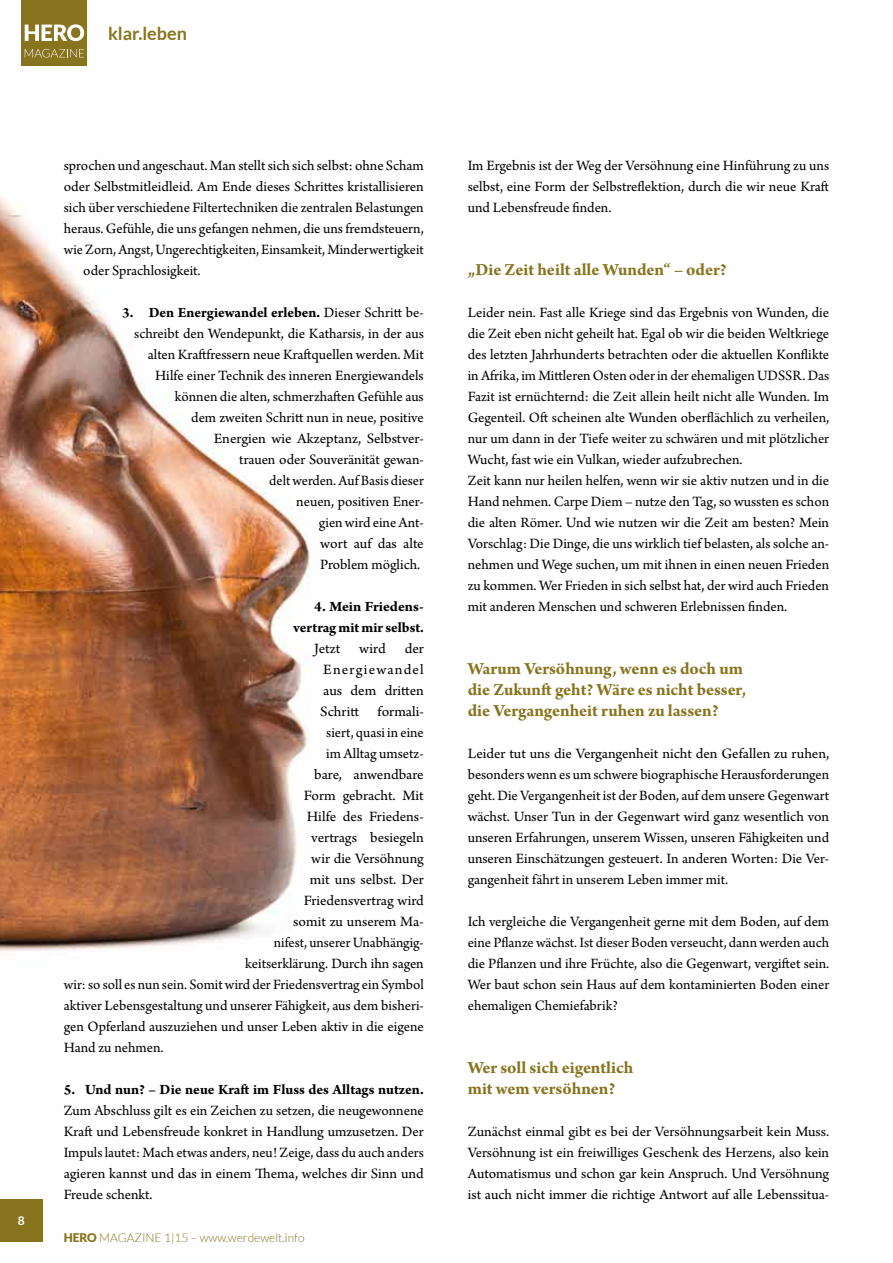
<style>
.page{position:relative;width:893px;height:1263px;background:#fff}
.page>*{position:absolute;margin:0;border:0;box-sizing:border-box;transform-origin:0 0}
.t1{font:700 18px/21px "Arno Pro";letter-spacing:-.005em;color:#88741e}
.t2{font:700 18px "Lato";color:#88741e}
.t3{font:15px/21px "Arno Pro";color:#000;text-align:justify}
.t4{font:700 15px/21px "Arno Pro";color:#000;text-align:right}
.t5{font:15px "Arno Pro";letter-spacing:.075em;color:#000}
.t6{font:300 12px "Lato";color:#88741e}
.t7{font:700 12px "Lato";color:#fff}
.s1{font-weight:700}
.s2{font-weight:900}
</style>
<div class="page">
<img style="left:0;top:65px;width:310px;height:886px">
<div style="left:21px;top:0;width:66px;height:65px;background:#88741e"></div>
<svg style="left:25px;top:24px;width:59px;height:17px"></svg>
<svg style="left:25px;top:49px;width:59px;height:9px"></svg>
<div style="left:0;top:1199px;width:43px;height:43px;background:#88741e"></div>
<p class="t2" style="left:108px;top:23px;width:80px">klar.leben</p>
<p class="t7" style="left:18px;top:1214px;width:8px">8</p>
<p class="t3" style="left:64px;top:156px;width:361px">sprochen und angeschaut. Man stellt sich sich selbst: ohne Scham</p>
<p class="t3" style="left:64px;top:177px;width:362px">oder Selbstmitleidleid. Am Ende dieses Schrittes kristallisieren</p>
<p class="t3" style="left:64px;top:198px;width:362px">sich über verschiedene Filtertechniken die zentralen Belastungen</p>
<p class="t3" style="left:64px;top:219px;width:362px">heraus. Gefühle, die uns gefangen nehmen, die uns fremdsteuern,</p>
<p class="t3" style="left:64px;top:240px;width:362px">wie Zorn, Angst, Ungerechtigkeiten, Einsamkeit, Minderwertigkeit</p>
<p class="t3" style="left:83px;top:261px;width:119px">oder Sprachlosigkeit.</p>
<p class="t3" style="left:122px;top:303px;width:303px;text-align:right"><span class="s1">3. Den Energiewandel erleben.</span> Dieser Schritt be&shy;schreibt den Wendepunkt, die Katharsis, in der aus alten Kraftfressern neue Kraftquellen werden. Mit Hilfe einer Technik des inneren Energiewandels können die alten, schmerzhaften Gefühle aus<br>dem zweiten Schritt nun in neue, positive<br>Energien wie Akzeptanz, Selbstver-<br>trauen oder Souveränität gewan-<br>delt werden. Auf Basis dieser<br>neuen, positiven Ener-<br>gien wird eine Ant-<br>wort auf das alte<br>Problem möglich.</p>
<p class="t4" style="left:293px;top:597px;width:132px">4. Mein Friedens&shy;vertrag mit mir selbst.</p>
<p class="t3" style="left:314px;top:639px;width:27px">Jetzt</p>
<p class="t3" style="left:359px;top:639px;width:28px">wird</p>
<p class="t3" style="left:405px;top:639px;width:21px">der</p>
<p class="t5" style="left:323px;top:661px;width:102px">Energiewandel</p>
<p class="t3" style="left:323px;top:681px;width:102px">aus dem dritten</p>
<p class="t3" style="left:320px;top:702px;width:105px">Schritt formali-</p>
<p class="t3" style="left:326px;top:723px;width:99px">siert, quasi in eine</p>
<p class="t3" style="left:326px;top:744px;width:99px">im Alltag umsetz-</p>
<p class="t3" style="left:314px;top:765px;width:111px">bare, anwendbare</p>
<p class="t3" style="left:304px;top:786px;width:122px">Form gebracht. Mit</p>
<p class="t3" style="left:307px;top:807px;width:119px">Hilfe des Friedens-</p>
<p class="t3" style="left:311px;top:828px;width:114px">vertrags besiegeln</p>
<p class="t3" style="left:311px;top:849px;width:114px">wir die Versöhnung</p>
<p class="t3" style="left:310px;top:870px;width:115px">mit uns selbst. Der</p>
<p class="t3" style="left:304px;top:891px;width:121px">Friedensvertrag wird</p>
<p class="t3" style="left:293px;top:912px;width:132px">somit zu unserem Ma-</p>
<p class="t3" style="left:274px;top:933px;width:152px">nifest, unserer Unabhängig-</p>
<p class="t3" style="left:245px;top:954px;width:180px">keitserklärung. Durch ihn sagen</p>
<p class="t3" style="left:64px;top:975px;width:362px">wir: so soll es nun sein. Somit wird der Friedensvertrag ein Symbol</p>
<p class="t3" style="left:64px;top:996px;width:362px">aktiver Lebensgestaltung und unserer Fähigkeit, aus dem bisheri-</p>
<p class="t3" style="left:64px;top:1017px;width:362px">gen Opferland auszuziehen und unser Leben aktiv in die eigene</p>
<p class="t3" style="left:64px;top:1038px;width:101px">Hand zu nehmen.</p>
<p class="t4" style="left:64px;top:1080px;width:361px">5. Und nun? – Die neue Kraft im Fluss des Alltags nutzen.</p>
<p class="t3" style="left:64px;top:1101px;width:362px">Zum Abschluss gilt es ein Zeichen zu setzen, die neugewonnene Kraft und Lebensfreude konkret in Handlung umzusetzen. Der Impuls lautet: Mach etwas anders, neu! Zeige, dass du auch anders agieren kannst und das in einem Thema, welches dir Sinn und Freude schenkt.</p>
<p class="t6" style="left:64px;top:1231px;width:242px"><span class="s2">HERO</span> MAGAZINE 1|15 – www.werdewelt.info</p>
<p class="t3" style="left:468px;top:156px;width:363px">Im Ergebnis ist der Weg der Versöhnung eine Hinführung zu uns selbst, eine Form der Selbstreflektion, durch die wir neue Kraft und Lebensfreude finden.</p>
<p class="t1" style="left:468px;top:260px;width:261px">„Die Zeit heilt alle Wunden“ – oder?</p>
<p class="t3" style="left:468px;top:303px;width:363px;text-align:left">Leider nein. Fast alle Kriege sind das Ergebnis von Wunden, die die Zeit eben nicht geheilt hat. Egal ob wir die beiden Weltkriege des letzten Jahrhunderts betrachten oder die aktuellen Konflikte in Afrika, im Mittleren Osten oder in der ehemaligen UDSSR. Das Fazit ist ernüchternd: die Zeit allein heilt nicht alle Wunden. Im Gegenteil. Oft scheinen alte Wunden oberflächlich zu verheilen, nur um dann in der Tiefe weiter zu schwären und mit plötzlicher Wucht, fast wie ein Vulkan, wieder aufzubrechen.<br>Zeit kann nur heilen helfen, wenn wir sie aktiv nutzen und in die Hand nehmen. Carpe Diem – nutze den Tag, so wussten es schon die alten Römer. Und wie nutzen wir die Zeit am besten? Mein Vorschlag: Die Dinge, die uns wirklich tief belasten, als solche an&shy;nehmen und Wege suchen, um mit ihnen in einen neuen Frieden zu kommen. Wer Frieden in sich selbst hat, der wird auch Frieden mit anderen Menschen und schweren Erlebnissen finden.</p>
<p class="t1" style="left:468px;top:659px;width:280px">Warum Versöhnung, wenn es doch um die Zukunft geht? Wäre es nicht besser, die Vergangenheit ruhen zu lassen?</p>
<p class="t3" style="left:468px;top:744px;width:363px">Leider tut uns die Vergangenheit nicht den Gefallen zu ruhen, besonders wenn es um schwere biographische Herausforderungen geht. Die Vergangenheit ist der Boden, auf dem unsere Gegenwart wächst. Unser Tun in der Gegenwart wird ganz wesentlich von unseren Erfahrungen, unserem Wissen, unseren Fähigkeiten und unseren Einschätzungen gesteuert. In anderen Worten: Die Ver&shy;gangenheit fährt in unserem Leben immer mit.</p>
<p class="t3" style="left:468px;top:912px;width:363px">Ich vergleiche die Vergangenheit gerne mit dem Boden, auf dem eine Pflanze wächst. Ist dieser Boden verseucht, dann werden auch die Pflanzen und ihre Früchte, also die Gegenwart, vergiftet sein.<br>Wer baut schon sein Haus auf dem kontaminierten Boden einer ehemaligen Chemiefabrik?</p>
<p class="t1" style="left:468px;top:1058px;width:167px">Wer soll sich eigentlich mit wem versöhnen?</p>
<p class="t3" style="left:468px;top:1122px;width:363px">Zunächst einmal gibt es bei der Versöhnungsarbeit kein Muss.<br>Versöhnung ist ein freiwilliges Geschenk des Herzens, also kein Automatismus und schon gar kein Anspruch. Und Versöhnung ist auch nicht immer die richtige Antwort auf alle Lebenssitua-</p>
</div>
